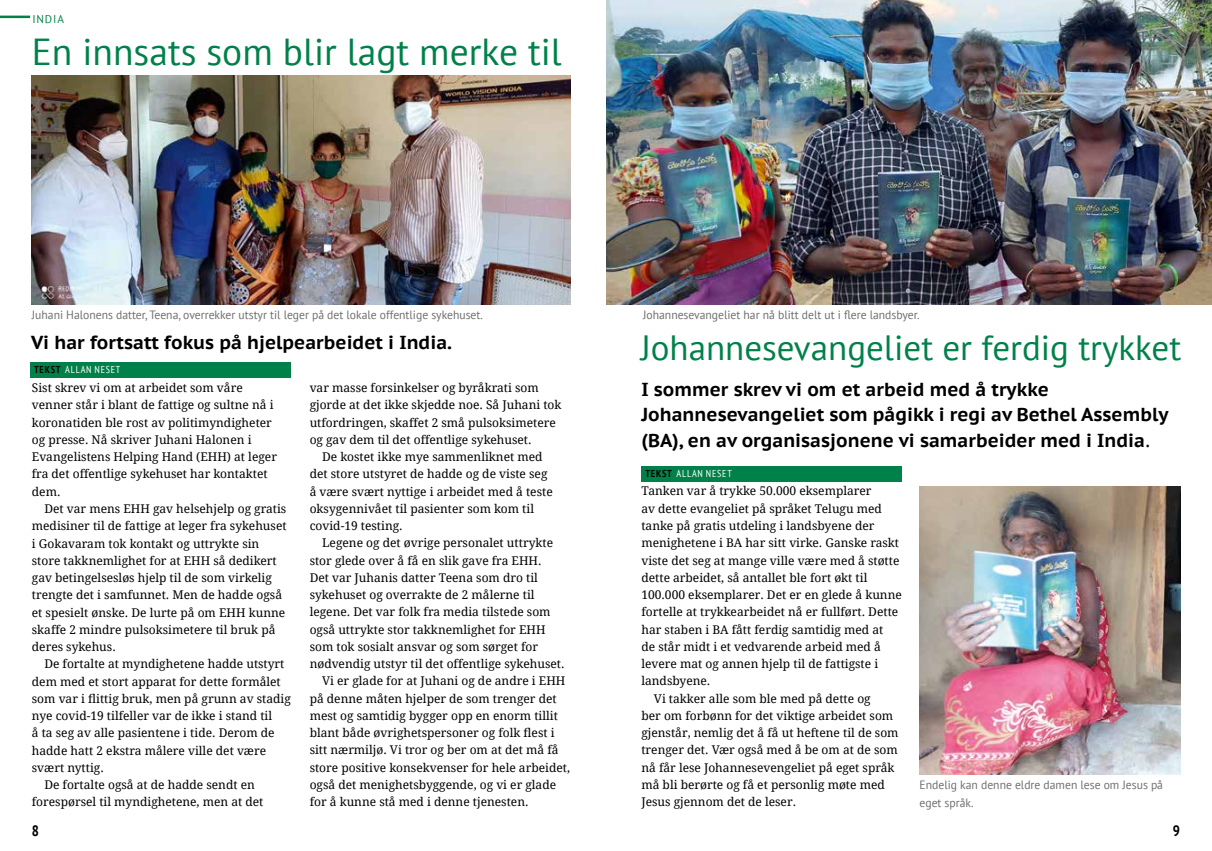
<style>
.page{position:relative;width:1212px;height:851px;background:#fff}
.page>*{position:absolute;margin:0;border:0;box-sizing:border-box;transform-origin:0 0}
.t1{font:37.5px "PT Sans";color:#008149}
.t2{font:35px "PT Sans";color:#008149}
.t3{font:700 18.75px/25px "PT Sans Caption";color:#000}
.t4{font:700 condensed 15px "PT Sans";color:#000}
.t5{font:12px/17.2px "Droid Serif";color:#000}
.t6{font:12px/17.8px "PT Sans";color:#6e6e6e}
.t7{font:11.25px "PT Sans";letter-spacing:.08em;color:#008149}
.t8{font:condensed 10px "PT Sans";letter-spacing:.08em;color:#fff}
.s1{font-weight:700;color:#000}
.s2{font-family:"Droid Serif";font-weight:400}
</style>
<div class="page">
<img style="left:606px;top:0;width:606px;height:305px">
<img style="left:919px;top:486px;width:261px;height:288px">
<img style="left:32px;top:75px;width:538px;height:230px">
<div style="left:30px;top:362px;width:260px;height:15px;background:#008149"></div>
<div style="left:641px;top:466px;width:261px;height:15px;background:#008149"></div>
<hr style="left:0;top:16px;width:30px;height:2px;background:#008149">
<p class="t7" style="left:32px;top:12px;width:33px">INDIA</p>
<h1 class="t1" style="left:32px;top:27px;width:531px">En innsats som blir lagt merke til</h1>
<p class="t6" style="left:32px;top:305px;width:453px">Juhani Halonens datter, Teena, overrekker utstyr til leger på det lokale offentlige sykehuset.</p>
<h3 class="t3" style="left:31px;top:329px;width:423px">Vi har fortsatt fokus på hjelpearbeidet i India.</h3>
<p class="t8" style="left:34px;top:363px;width:88px"><span class="s1">TEKST</span> ALLAN NESET</p>
<p class="t5" style="left:32px;top:379px;width:247px">Sist skrev vi om at arbeidet som våre venner står i blant de fattige og sultne nå i koronatiden ble rost av politimyndigheter og presse. Nå skriver Juhani Halonen i Evangelistens Helping Hand (EHH) at leger fra det offentlige sykehuset har kontaktet dem.</p>
<p class="t5" style="left:32px;top:499px;width:256px;text-indent:12px">Det var mens EHH gav helsehjelp og gratis medisiner til de fattige at leger fra sykehuset i Gokavaram tok kontakt og uttrykte sin store takknemlighet for at EHH så dedikert gav betingelsesløs hjelp til de som virkelig trengte det i samfunnet. Men de hadde også et spesielt ønske. De lurte på om EHH kunne skaffe 2 mindre pulsoksimetere til bruk på deres sykehus.</p>
<p class="t5" style="left:44px;top:655px;width:242px">De fortalte at myndighetene hadde utstyrt</p>
<p class="t5" style="left:32px;top:672px;width:250px">dem med et stort apparat for dette formålet</p>
<p class="t5" style="left:32px;top:689px;width:260px">som var i flittig bruk, men på grunn av stadig</p>
<p class="t5" style="left:32px;top:706px;width:242px">nye covid-19 tilfeller var de ikke i stand til</p>
<p class="t5" style="left:32px;top:724px;width:244px">å ta seg av alle pasientene i tide. Derom de</p>
<p class="t5" style="left:32px;top:741px;width:236px">hadde hatt 2 ekstra målere ville det være</p>
<p class="t5" style="left:32px;top:758px;width:73px">svært nyttig.</p>
<p class="t5" style="left:44px;top:775px;width:212px">De fortalte også at de hadde sendt en</p>
<p class="t5" style="left:32px;top:793px;width:233px">forespørsel til myndighetene, men at det</p>
<p class="t5" style="left:310px;top:379px;width:231px">var masse forsinkelser og byråkrati som</p>
<p class="t5" style="left:310px;top:396px;width:253px">gjorde at det ikke skjedde noe. Så Juhani tok</p>
<p class="t5" style="left:310px;top:413px;width:248px">utfordringen, skaffet 2 små pulsoksimetere</p>
<p class="t5" style="left:310px;top:430px;width:223px">og gav dem til det offentlige sykehuset.</p>
<p class="t5" style="left:322px;top:448px;width:222px">De kostet ikke mye sammenliknet med</p>
<p class="t5" style="left:310px;top:465px;width:239px">det store utstyret de hadde og de viste seg</p>
<p class="t5" style="left:310px;top:482px;width:245px">å være svært nyttige i arbeidet med å teste</p>
<p class="t5" style="left:310px;top:499px;width:226px">oksygennivået til pasienter som kom til</p>
<p class="t5" style="left:310px;top:516px;width:94px">covid-19 testing.</p>
<p class="t5" style="left:322px;top:534px;width:232px">Legene og det øvrige personalet uttrykte</p>
<p class="t5" style="left:310px;top:551px;width:233px">stor glede over å få en slik gave fra EHH.</p>
<p class="t5" style="left:310px;top:568px;width:230px">Det var Juhanis datter Teena som dro til</p>
<p class="t5" style="left:310px;top:585px;width:226px">sykehuset og overrakte de 2 målerne til</p>
<p class="t5" style="left:310px;top:603px;width:242px">legene. Det var folk fra media tilstede som</p>
<p class="t5" style="left:310px;top:620px;width:237px">også uttrykte stor takknemlighet for EHH</p>
<p class="t5" style="left:310px;top:637px;width:230px">som tok sosialt ansvar og som sørget for</p>
<p class="t5" style="left:310px;top:654px;width:256px">nødvendig utstyr til det offentlige sykehuset.</p>
<p class="t5" style="left:322px;top:672px;width:245px">Vi er glade for at Juhani og de andre i EHH</p>
<p class="t5" style="left:310px;top:689px;width:248px">på denne måten hjelper de som trenger det</p>
<p class="t5" style="left:310px;top:706px;width:250px">mest og samtidig bygger opp en enorm tillit</p>
<p class="t5" style="left:310px;top:723px;width:246px">blant både øvrighetspersoner og folk flest i</p>
<p class="t5" style="left:310px;top:741px;width:250px">sitt nærmiljø. Vi tror og ber om at det må få</p>
<p class="t5" style="left:310px;top:758px;width:262px">store positive konsekvenser for hele arbeidet,</p>
<p class="t5" style="left:310px;top:775px;width:248px">også det menighetsbyggende, og vi er glade</p>
<p class="t5" style="left:310px;top:792px;width:220px">for å kunne stå med i denne tjenesten.</p>
<p class="t6" style="left:643px;top:305px;width:278px">Johannesevangeliet har nå blitt delt ut i flere landsbyer.</p>
<h2 class="t2" style="left:641px;top:325px;width:542px">Johannesevangeliet er ferdig trykket</h2>
<h3 class="t3" style="left:641px;top:377px;width:528px">I sommer skrev vi om et arbeid med å trykke<br>Johannesevangeliet som pågikk i regi av Bethel Assembly (BA), en av organisasjonene vi samarbeider med i India<span class="s2">.</span></h3>
<p class="t8" style="left:645px;top:467px;width:88px"><span class="s1">TEKST</span> ALLAN NESET</p>
<p class="t5" style="left:641px;top:482px;width:232px">Tanken var å trykke 50.000 eksemplarer</p>
<p class="t5" style="left:641px;top:499px;width:242px">av dette evangeliet på språket Telugu med</p>
<p class="t5" style="left:641px;top:516px;width:235px">tanke på gratis utdeling i landsbyene der</p>
<p class="t5" style="left:641px;top:534px;width:259px">menighetene i BA har sitt virke. Ganske raskt</p>
<p class="t5" style="left:641px;top:551px;width:259px">viste det seg at mange ville være med å støtte</p>
<p class="t5" style="left:641px;top:568px;width:227px">dette arbeidet, så antallet ble fort økt til</p>
<p class="t5" style="left:641px;top:585px;width:262px">100.000 eksemplarer. Det er en glede å kunne</p>
<p class="t5" style="left:641px;top:603px;width:258px">fortelle at trykkearbeidet nå er fullført. Dette</p>
<p class="t5" style="left:641px;top:620px;width:243px">har staben i BA fått ferdig samtidig med at</p>
<p class="t5" style="left:641px;top:637px;width:241px">de står midt i et vedvarende arbeid med å</p>
<p class="t5" style="left:641px;top:654px;width:238px">levere mat og annen hjelp til de fattigste i</p>
<p class="t5" style="left:641px;top:672px;width:70px">landsbyene.</p>
<p class="t5" style="left:654px;top:689px;width:218px">Vi takker alle som ble med på dette og</p>
<p class="t5" style="left:641px;top:706px;width:253px">ber om forbønn for det viktige arbeidet som</p>
<p class="t5" style="left:641px;top:723px;width:259px">gjenstår, nemlig det å få ut heftene til de som</p>
<p class="t5" style="left:641px;top:741px;width:258px">trenger det. Vær også med å be om at de som</p>
<p class="t5" style="left:641px;top:758px;width:255px">nå får lese Johannesevengeliet på eget språk</p>
<p class="t5" style="left:641px;top:775px;width:245px">må bli berørte og få et personlig møte med</p>
<p class="t5" style="left:641px;top:792px;width:156px">Jesus gjennom det de leser.</p>
<p class="t6" style="left:919px;top:775px;width:245px">Endelig kan denne eldre damen lese om Jesus på eget språk.</p>
<p class="t4" style="left:32px;top:820px;width:9px">8</p>
<p class="t4" style="left:1173px;top:820px;width:9px">9</p>
</div>
